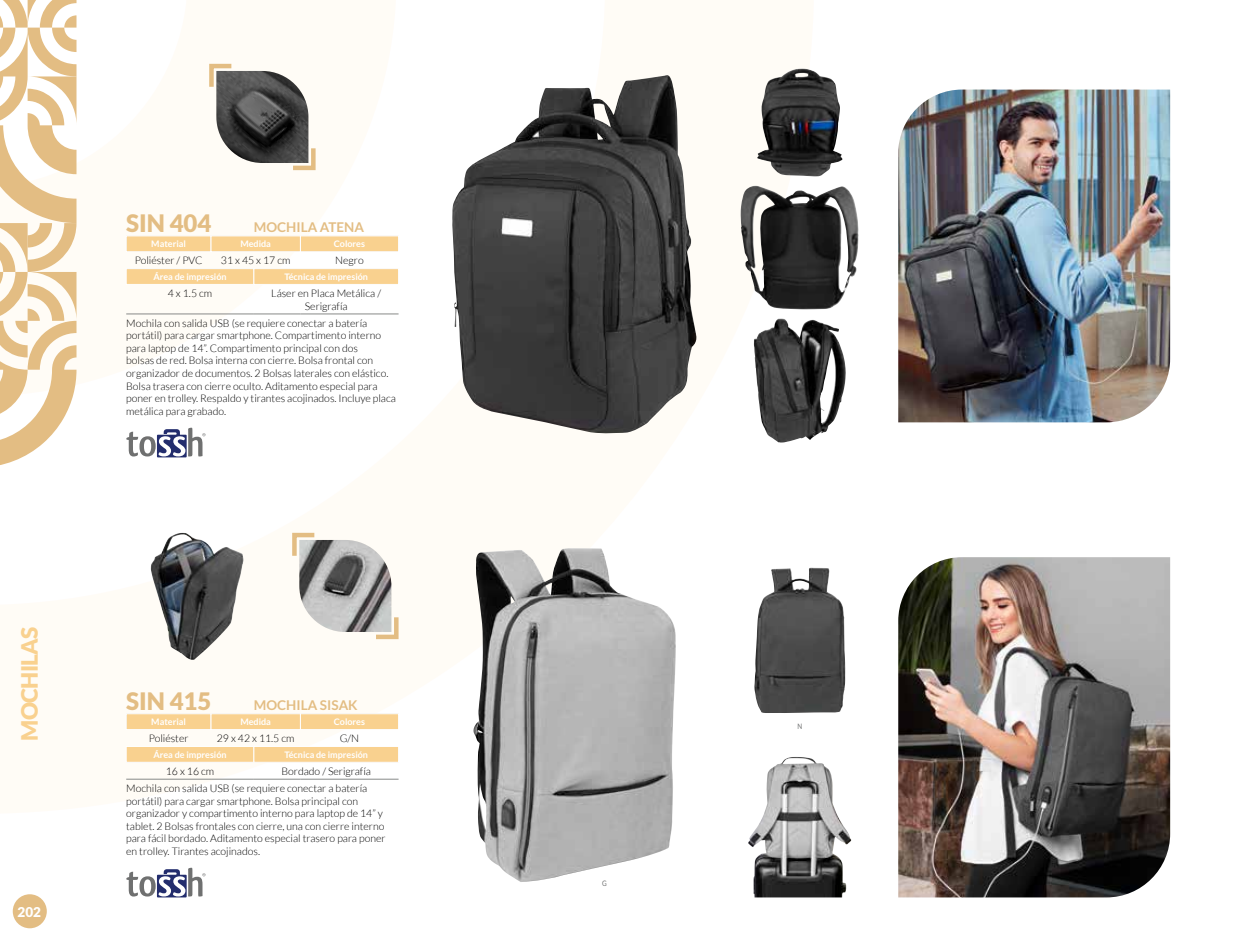
<style>
.page{position:relative;width:1234px;height:940px;background:#fff}
.page>*{position:absolute;margin:0;border:0;box-sizing:border-box;transform-origin:0 0}
.t1{font:900 24px "Lato";color:#e3bd83}
.t2{font:900 22.5px "Lato";letter-spacing:-.03em;color:#f9d18f}
.t3{font:700 13.5px "Lato";color:#e3bd83}
.t4{font:900 13.5px "Lato";color:#fff}
.t5{font:300 10.5px/12.6px "Lato";color:#000}
.t6{font:700 9px "Lato";color:#fff}
.t7{font:7.5px "Lato";color:#6f7070;scale:.85 1}
</style>
<div class="page">
<svg style="left:76px;top:0;width:320px;height:380px;fill:#fffcf6"></svg>
<svg style="left:0;top:0;width:76px;height:465px"></svg>
<div style="left:13px;top:894px;width:34px;height:34px;background:#e3bd83;border-radius:50%"></div>
<img style="left:898px;top:557px;width:271px;height:340px">
<img style="left:898px;top:90px;width:271px;height:332px">
<img style="left:452px;top:75px;width:245px;height:359px">
<img style="left:757px;top:69px;width:85px;height:107px">
<img style="left:740px;top:186px;width:118px;height:123px">
<img style="left:753px;top:318px;width:92px;height:124px">
<img style="left:754px;top:567px;width:91px;height:146px">
<img style="left:473px;top:548px;width:203px;height:334px">
<img style="left:150px;top:533px;width:93px;height:127px">
<img style="left:748px;top:757px;width:103px;height:140px">
<svg style="left:207px;top:62px;width:111px;height:110px"></svg>
<svg style="left:292px;top:532px;width:107px;height:108px"></svg>
<svg style="left:126px;top:252px;width:270px;height:16px"></svg>
<hr style="left:126px;top:313px;width:85px;height:1px;background:#878988">
<hr style="left:211px;top:313px;width:43px;height:1px;background:#878988">
<hr style="left:254px;top:313px;width:46px;height:1px;background:#878988">
<hr style="left:300px;top:313px;width:98px;height:1px;background:#878988">
<div style="left:126px;top:236px;width:85px;height:16px;background:#f9d18f;border:1px solid #fff"></div>
<div style="left:211px;top:236px;width:89px;height:16px;background:#f9d18f;border:1px solid #fff"></div>
<div style="left:300px;top:236px;width:98px;height:16px;background:#f9d18f;border:1px solid #fff"></div>
<div style="left:126px;top:269px;width:128px;height:15px;background:#f9d18f"></div>
<div style="left:126px;top:268px;width:128px;height:17px;border:1px solid #fff"></div>
<div style="left:253px;top:268px;width:145px;height:17px;background:#f9d18f;border:1px solid #fff"></div>
<hr style="left:126px;top:779px;width:85px;height:1px;background:#878988">
<hr style="left:211px;top:779px;width:43px;height:1px;background:#878988">
<hr style="left:254px;top:779px;width:46px;height:1px;background:#878988">
<hr style="left:300px;top:779px;width:98px;height:1px;background:#878988">
<div style="left:126px;top:713px;width:85px;height:17px;background:#f9d18f;border:1px solid #fff"></div>
<div style="left:211px;top:713px;width:89px;height:17px;background:#f9d18f;border:1px solid #fff"></div>
<div style="left:300px;top:713px;width:98px;height:17px;background:#f9d18f;border:1px solid #fff"></div>
<div style="left:126px;top:746px;width:128px;height:16px;background:#f9d18f"></div>
<div style="left:126px;top:746px;width:128px;height:16px;border:1px solid #fff"></div>
<div style="left:253px;top:746px;width:145px;height:16px;background:#f9d18f;border:1px solid #fff"></div>
<svg style="left:126px;top:428px;width:79px;height:29px"></svg>
<svg style="left:126px;top:867px;width:79px;height:30px"></svg>
<h2 class="t2" style="left:16px;top:740px;width:115px;rotate:-90deg">MOCHILAS</h2>
<p class="t4" style="left:18px;top:904px;width:25px">202</p>
<h1 class="t1" style="left:126px;top:209px;width:87px">SIN 404</h1>
<p class="t3" style="left:254px;top:219px;width:112px">MOCHILA ATENA</p>
<p class="t6" style="left:151px;top:239px;width:36px">Material</p>
<p class="t6" style="left:240px;top:239px;width:32px">Medida</p>
<p class="t6" style="left:334px;top:239px;width:33px">Colores</p>
<p class="t5" style="left:135px;top:254px;width:69px">Poliéster / PVC</p>
<p class="t5" style="left:221px;top:254px;width:71px">31 x 45 x 17 cm</p>
<p class="t5" style="left:335px;top:254px;width:30px">Negro</p>
<p class="t6" style="left:153px;top:272px;width:75px">Área de impresión</p>
<p class="t6" style="left:284px;top:272px;width:85px">Técnica de impresión</p>
<p class="t5" style="left:168px;top:287px;width:46px">4 x 1.5 cm</p>
<p class="t5" style="left:271px;top:287px;width:111px;text-align:center">Láser en Placa Metálica /<br>Serigrafía</p>
<p class="t5" style="left:126px;top:317px;width:271px">Mochila con salida USB (se requiere conectar a batería portátil) para cargar smartphone. Compartimento interno para laptop de 14”. Compartimento principal con dos<br>bolsas de red. Bolsa interna con cierre. Bolsa frontal con organizador de documentos. 2 Bolsas laterales con elástico.<br>Bolsa trasera con cierre oculto. Aditamento especial para poner en trolley. Respaldo y tirantes acojinados. Incluye placa metálica para grabado.</p>
<h1 class="t1" style="left:126px;top:686px;width:87px">SIN 415</h1>
<p class="t3" style="left:254px;top:697px;width:105px">MOCHILA SISAK</p>
<p class="t6" style="left:151px;top:717px;width:36px">Material</p>
<p class="t6" style="left:240px;top:717px;width:32px">Medida</p>
<p class="t6" style="left:334px;top:717px;width:33px">Colores</p>
<p class="t5" style="left:149px;top:732px;width:41px">Poliéster</p>
<p class="t5" style="left:217px;top:732px;width:79px">29 x 42 x 11.5 cm</p>
<p class="t5" style="left:339px;top:732px;width:21px">G/N</p>
<p class="t6" style="left:153px;top:749px;width:75px">Área de impresión</p>
<p class="t6" style="left:284px;top:749px;width:85px">Técnica de impresión</p>
<p class="t5" style="left:166px;top:765px;width:50px">16 x 16 cm</p>
<p class="t5" style="left:126px;top:762px;width:246px;line-height:17px;text-indent:155px">Bordado / Serigrafía<br>Mochila con salida USB (se requiere conectar a batería</p>
<p class="t5" style="left:126px;top:794px;width:261px">portátil) para cargar smartphone. Bolsa principal con organizador y compartimento interno para laptop de 14” y tablet. 2 Bolsas frontales con cierre, una con cierre interno para fácil bordado. Aditamento especial trasero para poner en trolley. Tirantes acojinados.</p>
<p class="t7" style="left:602px;top:878px;width:7px">G</p>
<p class="t7" style="left:797px;top:722px;width:7px">N</p>
</div>
